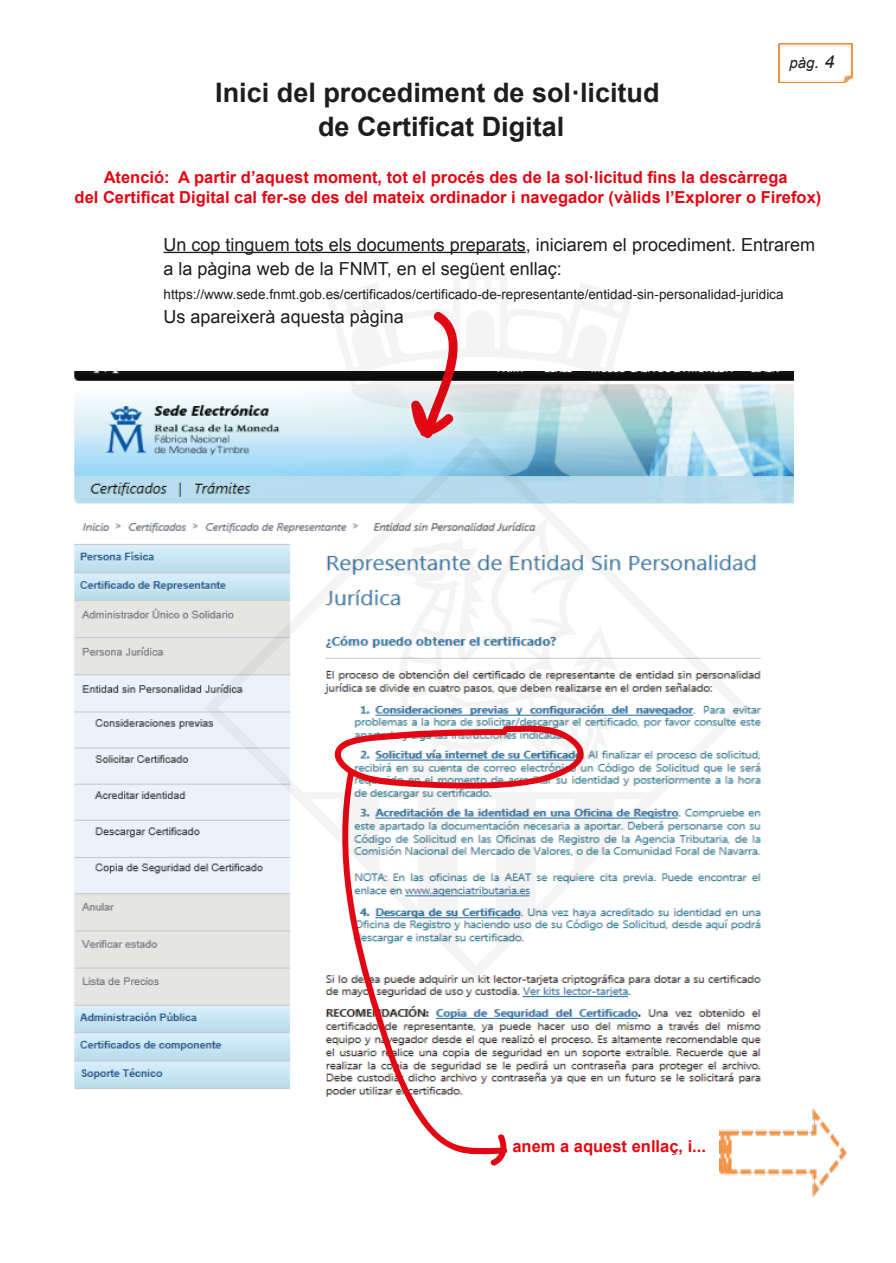
<style>
.page{position:relative;width:896px;height:1263px;background:#fff}
.page>*{position:absolute;margin:0;border:0;box-sizing:border-box;transform-origin:0 0}
.t1{font:700 26.85px/34.2px "Arial";color:#1d1d1b;text-align:center}
.t2{font:18px/24px "Arial";color:#1d1d1b}
.t3{font:700 16.5px/19.8px "Arial";color:#e30613;text-align:center}
.t4{font:italic 15px "Arial";color:#1d1d1b}
.t5{font:13.5px "Arial";color:#1d1d1b}
.s1{font-size:18px}
</style>
<div class="page">
<img style="left:74px;top:371px;width:687px;height:726px">
<img style="left:332px;top:1019px;width:252px;height:147px">
<img style="left:719px;top:1108px;width:127px;height:89px">
<img style="left:778px;top:44px;width:74px;height:39px">
<img style="left:163px;top:251px;width:631px;height:768px">
<h1 class="t1" style="left:215px;top:76px;width:446px">Inici del procediment de sol·licitud de Certificat Digital</h1>
<p class="t4" style="left:789px;top:53px;width:47px">pàg<span class="s1">. 4</span></p>
<p class="t3" style="left:75px;top:168px;width:748px">Atenció: A partir d’aquest moment, tot el procés des de la sol·licitud fins la descàrrega<br>del Certificat Digital cal fer-se des del mateix ordinador i navegador (vàlids l’Explorer o Firefox)</p>
<p class="t2" style="left:163px;top:232px;width:653px">Un cop tinguem tots els documents preparats, iniciarem el procediment. Entrarem a la pàgina web de la FNMT, en el següent enllaç:</p>
<p class="t5" style="left:163px;top:285px;width:621px">https://www.sede.fnmt.gob.es/certificados/certificado-de-representante/entidad-sin-personalidad-juridica</p>
<p class="t2" style="left:163px;top:304px;width:242px">Us apareixerà aquesta pàgina</p>
<p class="t3" style="left:512px;top:1137px;width:195px">anem a aquest enllaç, i...</p>
</div>
